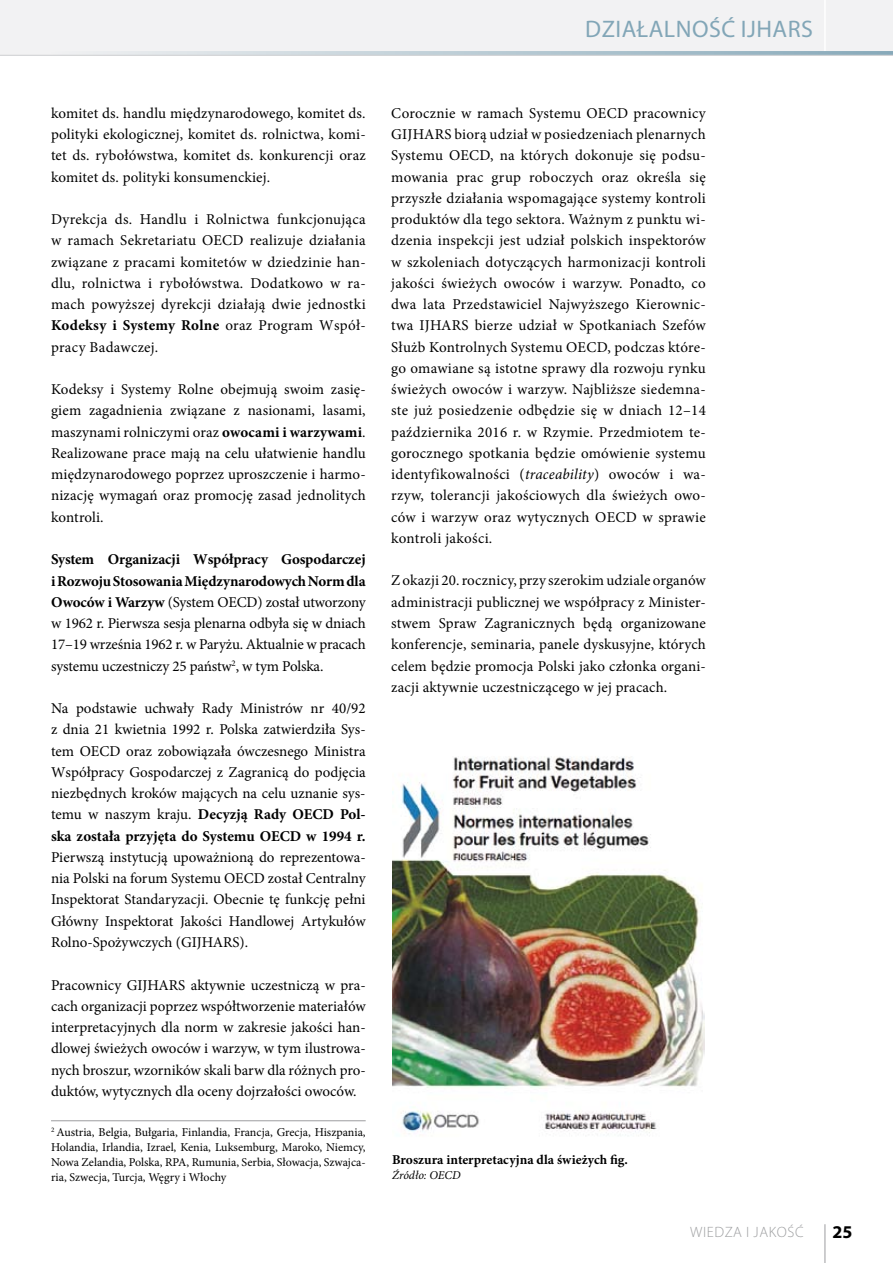
<style>
.page{position:relative;width:893px;height:1263px;background:#fff}
.page>*{position:absolute;margin:0;border:0;box-sizing:border-box;transform-origin:0 0}
.t1{font:24px "Myriad Pro";letter-spacing:.02em;color:#82a6b7}
.t2{font:700 18px "Myriad Pro";color:#000}
.t3{font:15px/21.3px "Minion Pro";letter-spacing:.005em;color:#000;text-align:justify}
.t4{font:300 15px "Myriad Pro";letter-spacing:.04em;color:#9c9d9f}
.t5{font:700 13.5px "Minion Pro";color:#000}
.t6{font:12px/15px "Minion Pro";color:#000;text-align:justify}
.t7{font:italic 12px "Minion Pro";color:#000}
.s1{font-weight:700}
.s2{font-style:italic}
</style>
<div class="page">
<div style="left:0;top:0;width:893px;height:55px;background:#f2f2f3"></div>
<hr style="left:824px;top:0;width:2px;height:51px;background:#fff">
<hr style="left:825px;top:1224px;width:1px;height:39px;background:#9c9d9f">
<svg style="left:62px;top:51px;width:831px;height:4px;background:#bcccd5"></svg>
<hr style="left:0;top:55px;width:893px;height:1px;background:#cfd0d2">
<hr style="left:51px;top:1120px;width:315px;height:1px;background:#9c9d9f">
<img style="left:392px;top:756px;width:313px;height:379px">
<h1 class="t1" style="left:585px;top:14px;width:14px">DZIA</h1>
<h1 class="t1" style="left:637px;top:14px;width:54px">ŁALNOŚ</h1>
<h1 class="t1" style="left:721px;top:14px;width:93px">Ć IJHARS</h1>
<p class="t3" style="left:51px;top:102px;width:316px">komitet ds. handlu międzynarodowego, komitet ds. polityki ekologicznej, komitet ds. rolnictwa, komi&shy;tet ds. rybołówstwa, komitet ds. konkurencji oraz komitet ds. polityki konsumenckiej.</p>
<p class="t3" style="left:51px;top:209px;width:316px">Dyrekcja ds. Handlu i Rolnictwa funkcjonująca w ramach Sekretariatu OECD realizuje działania związane z pracami komitetów w dziedzinie han&shy;dlu, rolnictwa i rybołówstwa. Dodatkowo w ra&shy;mach powyższej dyrekcji działają dwie jednostki <span class="s1">Kodeksy i Systemy Rolne</span> oraz Program Współ&shy;pracy Badawczej.</p>
<p class="t3" style="left:51px;top:379px;width:316px">Kodeksy i Systemy Rolne obejmują swoim zasię&shy;giem zagadnienia związane z nasionami, lasami, maszynami rolniczymi oraz <span class="s1">owocami i warzywami</span>.<br>Realizowane prace mają na celu ułatwienie handlu międzynarodowego poprzez uproszczenie i harmo&shy;nizację wymagań oraz promocję zasad jednolitych kontroli.</p>
<p class="t3" style="left:51px;top:549px;width:316px"><span class="s1">System Organizacji Współpracy Gospodarczej iRozwojuStosowania Międzynarodowych Norm dla Owoców i Warzyw</span> (System OECD) został utworzony w 1962 r. Pierwsza sesja plenarna odbyła się w dniach 17–19 września 1962 r. w Paryżu. Aktualnie w pracach systemu uczestniczy 25 państw<sup>2</sup>, w tym Polska.</p>
<p class="t3" style="left:51px;top:698px;width:316px">Na podstawie uchwały Rady Ministrów nr 40/92 z dnia 21 kwietnia 1992 r. Polska zatwierdziła Sys&shy;tem OECD oraz zobowiązała ówczesnego Ministra Współpracy Gospodarczej z Zagranicą do podjęcia niezbędnych kroków mających na celu uznanie sys&shy;temu w naszym kraju. <span class="s1">Decyzją Rady OECD Pol&shy;ska została przyjęta do Systemu OECD w 1994 r.</span></p>
<p class="t3" style="left:51px;top:846px;width:316px">Pierwszą instytucją upoważnioną do reprezentowa&shy;nia Polski na forum Systemu OECD został Centralny Inspektorat Standaryzacji. Obecnie tę funkcję pełni Główny Inspektorat Jakości Handlowej Artykułów Rolno-Spożywczych (GIJHARS).</p>
<p class="t3" style="left:51px;top:974px;width:316px">Pracownicy GIJHARS aktywnie uczestniczą w pra&shy;cach organizacji poprzez współtworzenie materiałów interpretacyjnych dla norm w zakresie jakości han&shy;dlowej świeżych owoców i warzyw, w tym ilustrowa&shy;nych broszur, wzorników skali barw dla różnych pro&shy;duktów, wytycznych dla oceny dojrzałości owoców.</p>
<p class="t6" style="left:51px;top:1124px;width:316px"><sup>2</sup> Austria, Belgia, Bułgaria, Finlandia, Francja, Grecja, Hiszpania, Holandia, Irlandia, Izrael, Kenia, Luksemburg, Maroko, Niemcy, Nowa Zelandia, Polska, RPA, Rumunia, Serbia, Słowacja, Szwajca&shy;ria, Szwecja, Turcja, Węgry i Włochy</p>
<p class="t3" style="left:391px;top:102px;width:316px">Corocznie w ramach Systemu OECD pracownicy GIJHARS biorą udział w posiedzeniach plenarnych Systemu OECD, na których dokonuje się podsu&shy;mowania prac grup roboczych oraz określa się przyszłe działania wspomagające systemy kontroli produktów dla tego sektora. Ważnym z punktu wi&shy;dzenia inspekcji jest udział polskich inspektorów w szkoleniach dotyczących harmonizacji kontroli jakości świeżych owoców i warzyw. Ponadto, co dwa lata Przedstawiciel Najwyższego Kierownic&shy;twa IJHARS bierze udział w Spotkaniach Szefów Służb Kontrolnych Systemu OECD, podczas które&shy;go omawiane są istotne sprawy dla rozwoju rynku świeżych owoców i warzyw. Najbliższe siedemna&shy;ste już posiedzenie odbędzie się w dniach 12–14 października 2016 r. w Rzymie. Przedmiotem te&shy;gorocznego spotkania będzie omówienie systemu identyfikowalności (<span class="s2">traceability</span>) owoców i wa&shy;rzyw, tolerancji jakościowych dla świeżych owo&shy;ców i warzyw oraz wytycznych OECD w sprawie kontroli jakości.</p>
<p class="t3" style="left:391px;top:570px;width:316px">Z okazji 20. rocznicy, przy szerokim udziale organów administracji publicznej we współpracy z Minister&shy;stwem Spraw Zagranicznych będą organizowane konferencje, seminaria, panele dyskusyjne, których celem będzie promocja Polski jako członka organi&shy;zacji aktywnie uczestniczącego w jej pracach.</p>
<p class="t5" style="left:392px;top:1150px;width:237px">Broszura interpretacyjna dla świeżych fig.</p>
<p class="t7" style="left:392px;top:1166px;width:70px">Źródło: OECD</p>
<p class="t4" style="left:690px;top:1223px;width:115px">WIEDZA I JAKOŚĆ</p>
<p class="t2" style="left:833px;top:1220px;width:21px">25</p>
</div>
